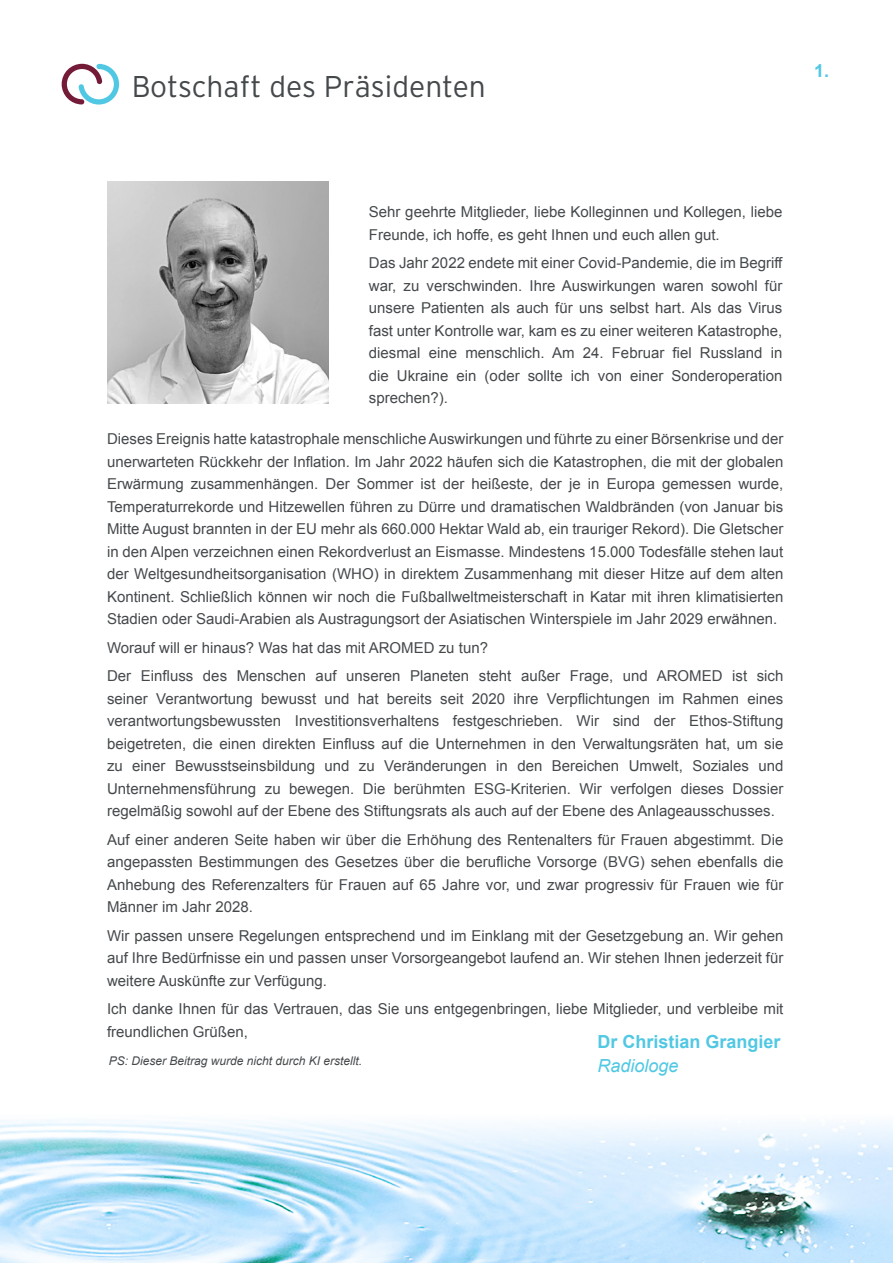
<style>
.page{position:relative;width:893px;height:1263px;background:#fff}
.page>*{position:absolute;margin:0;border:0;box-sizing:border-box;transform-origin:0 0}
.t1{font:300 30px "Interstate";color:#45494c}
.t2{font:700 18px "Arial";color:#51c8e3}
.t3{font:italic 18px "Arial";color:#51c8e3}
.t4{font:15px/22.5px "Arial";color:#45494c;text-align:justify}
.t5{font:italic 12px "Arial";color:#45494c}
</style>
<div class="page">
<svg style="left:62px;top:64px;width:57px;height:41px"></svg>
<img style="left:0;top:1158px;width:893px;height:105px">
<svg style="left:0;top:1119px;width:893px;height:39px"></svg>
<img style="left:107px;top:182px;width:221px;height:221px">
<p class="t1" style="left:132px;top:69px;width:356px">Botschaft des Präsidenten</p>
<p class="t2" style="left:814px;top:59px;width:17px">1.</p>
<p class="t4" style="left:369px;top:201px;width:415px">Sehr geehrte Mitglieder, liebe Kolleginnen und Kollegen, liebe<br>Freunde, ich hoffe, es geht Ihnen und euch allen gut.</p>
<p class="t4" style="left:369px;top:252px;width:415px">Das Jahr 2022 endete mit einer Covid-Pandemie, die im Begriff war, zu verschwinden. Ihre Auswirkungen waren sowohl für unsere Patienten als auch für uns selbst hart. Als das Virus fast unter Kontrolle war, kam es zu einer weiteren Katastrophe, diesmal eine menschlich. Am 24. Februar fiel Russland in die Ukraine ein (oder sollte ich von einer Sonderoperation sprechen?).</p>
<p class="t4" style="left:107px;top:428px;width:678px">Dieses Ereignis hatte katastrophale menschliche Auswirkungen und führte zu einer Börsenkrise und der unerwarteten Rückkehr der Inflation. Im Jahr 2022 häufen sich die Katastrophen, die mit der globalen Erwärmung zusammenhängen. Der Sommer ist der heißeste, der je in Europa gemessen wurde, Temperaturrekorde und Hitzewellen führen zu Dürre und dramatischen Waldbränden (von Januar bis Mitte August brannten in der EU mehr als 660.000 Hektar Wald ab, ein trauriger Rekord). Die Gletscher in den Alpen verzeichnen einen Rekordverlust an Eismasse. Mindestens 15.000 Todesfälle stehen laut der Weltgesundheitsorganisation (WHO) in direktem Zusammenhang mit dieser Hitze auf dem alten Kontinent. Schließlich können wir noch die Fußballweltmeisterschaft in Katar mit ihren klimatisierten Stadien oder Saudi-Arabien als Austragungsort der Asiatischen Winterspiele im Jahr 2029 erwähnen.</p>
<p class="t4" style="left:107px;top:636px;width:382px">Worauf will er hinaus? Was hat das mit AROMED zu tun?</p>
<p class="t4" style="left:107px;top:665px;width:678px">Der Einfluss des Menschen auf unseren Planeten steht außer Frage, und AROMED ist sich seiner Verantwortung bewusst und hat bereits seit 2020 ihre Verpflichtungen im Rahmen eines verantwortungsbewussten Investitionsverhaltens festgeschrieben. Wir sind der Ethos-Stiftung beigetreten, die einen direkten Einfluss auf die Unternehmen in den Verwaltungsräten hat, um sie zu einer Bewusstseinsbildung und zu Veränderungen in den Bereichen Umwelt, Soziales und Unternehmensführung zu bewegen. Die berühmten ESG-Kriterien. Wir verfolgen dieses Dossier regelmäßig sowohl auf der Ebene des Stiftungsrats als auch auf der Ebene des Anlageausschusses.</p>
<p class="t4" style="left:107px;top:828px;width:678px">Auf einer anderen Seite haben wir über die Erhöhung des Rentenalters für Frauen abgestimmt. Die angepassten Bestimmungen des Gesetzes über die berufliche Vorsorge (BVG) sehen ebenfalls die Anhebung des Referenzalters für Frauen auf 65 Jahre vor, und zwar progressiv für Frauen wie für Männer im Jahr 2028.</p>
<p class="t4" style="left:107px;top:924px;width:678px">Wir passen unsere Regelungen entsprechend und im Einklang mit der Gesetzgebung an. Wir gehen auf Ihre Bedürfnisse ein und passen unser Vorsorgeangebot laufend an. Wir stehen Ihnen jederzeit für weitere Auskünfte zur Verfügung.</p>
<p class="t4" style="left:107px;top:998px;width:678px">Ich danke Ihnen für das Vertrauen, das Sie uns entgegenbringen, liebe Mitglieder, und verbleibe mit freundlichen Grüßen,</p>
<p class="t2" style="left:597px;top:1030px;width:185px">Dr Christian Grangier</p>
<p class="t3" style="left:597px;top:1054px;width:83px">Radiologe</p>
<p class="t5" style="left:109px;top:1053px;width:255px">PS: Dieser Beitrag wurde nicht durch KI erstellt.</p>
</div>
